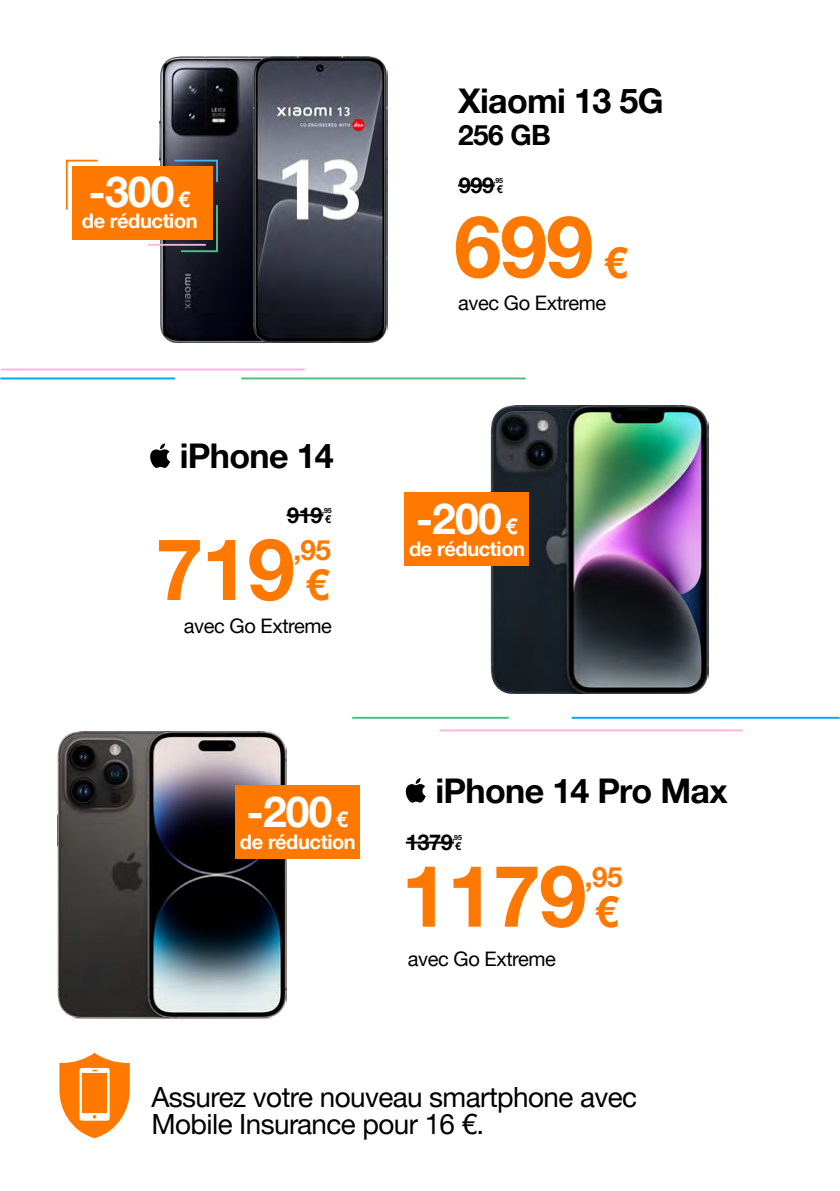
<style>
.page{position:relative;width:840px;height:1191px;background:#fff}
.page>*{position:absolute;margin:0;border:0;box-sizing:border-box;transform-origin:0 0}
.t1{font:700 85.6px "Helvetica Neue";letter-spacing:-.02em;color:#ff7900}
.t2{font:700 42.6px "Helvetica Neue";letter-spacing:-.02em;color:#fff}
.t3{font:700 42.4px "Helvetica Neue";color:#ff7900}
.t4{font:700 34px "Helvetica Neue";letter-spacing:-.02em;color:#000}
.t5{font:700 28px "Helvetica Neue";color:#000}
.t6{font:27.8px/27.8px "Helvetica Neue";letter-spacing:-.02em;color:#000}
.t7{font:700 27.8px "Helvetica Neue";color:#ff7900}
.t8{font:700 21.8px "Helvetica Neue";letter-spacing:-.02em;color:#000}
.t9{font:20px "Helvetica Neue";letter-spacing:-.02em;color:#000}
.t10{font:700 20px "Helvetica Neue";letter-spacing:-.02em;color:#fff}
.t11{font:700 10.8px "Helvetica Neue";color:#000}
.t12{font:700 7px "Helvetica Neue";color:#000}
.s1{font-size:21.4px}
</style>
<div class="page">
<hr style="left:572px;top:717px;width:266px;height:2px;background:#00aeef">
<hr style="left:440px;top:729px;width:302px;height:2px;background:#ffb4e6">
<hr style="left:352px;top:717px;width:156px;height:2px;background:#50be87">
<hr style="left:1px;top:377px;width:173px;height:2px;background:#00aeef">
<hr style="left:2px;top:368px;width:302px;height:2px;background:#ffb4e6">
<hr style="left:242px;top:377px;width:282px;height:2px;background:#50be87">
<hr style="left:286px;top:514px;width:37px;height:2px;background:#000">
<svg style="left:150px;top:443px;width:20px;height:25px"></svg>
<img style="left:58px;top:732px;width:228px;height:287px">
<hr style="left:405px;top:841px;width:49px;height:2px;background:#000">
<svg style="left:405px;top:778px;width:20px;height:24px"></svg>
<img style="left:159px;top:57px;width:229px;height:285px">
<hr style="left:458px;top:184px;width:36px;height:2px;background:#000">
<svg style="left:59px;top:1053px;width:71px;height:85px"></svg>
<div style="left:72px;top:166px;width:140px;height:73px;background:#ff7900"></div>
<svg style="left:173px;top:159px;width:46px;height:24px"></svg>
<hr style="left:148px;top:244px;width:57px;height:2px;background:#ffb4e6">
<svg style="left:180px;top:204px;width:39px;height:49px"></svg>
<svg style="left:65px;top:159px;width:33px;height:51px"></svg>
<img style="left:490px;top:405px;width:217px;height:288px">
<div style="left:404px;top:492px;width:125px;height:73px;background:#ff7900"></div>
<div style="left:235px;top:785px;width:125px;height:74px;background:#ff7900"></div>
<h2 class="t2" style="left:88px;top:165px;width:103px">-300 <span class="s1">€</span></h2>
<p class="t10" style="left:82px;top:209px;width:117px">de réduction</p>
<p class="t4" style="left:180px;top:435px;width:155px">iPhone 14</p>
<p class="t8" style="left:287px;top:502px;width:37px">919</p>
<p class="t12" style="left:322px;top:506px;width:11px">,95</p>
<p class="t11" style="left:325px;top:513px;width:7px">€</p>
<h1 class="t1" style="left:155px;top:516px;width:141px">719</h1>
<p class="t7" style="left:293px;top:533px;width:39px">,95</p>
<h3 class="t3" style="left:305px;top:559px;width:25px">€</h3>
<p class="t9" style="left:184px;top:613px;width:150px">avec Go Extreme</p>
<p class="t4" style="left:458px;top:80px;width:207px">Xiaomi 13 5G</p>
<p class="t5" style="left:458px;top:118px;width:94px">256 GB</p>
<p class="t8" style="left:458px;top:172px;width:37px">999</p>
<p class="t12" style="left:493px;top:176px;width:11px">,95</p>
<p class="t11" style="left:496px;top:183px;width:7px">€</p>
<h1 class="t1" style="left:454px;top:194px;width:141px">699</h1>
<h3 class="t3" style="left:603px;top:236px;width:25px">€</h3>
<p class="t9" style="left:458px;top:290px;width:150px">avec Go Extreme</p>
<h2 class="t2" style="left:415px;top:492px;width:103px">-200 <span class="s1">€</span></h2>
<p class="t10" style="left:409px;top:536px;width:117px">de réduction</p>
<h2 class="t2" style="left:246px;top:785px;width:103px">-200 <span class="s1">€</span></h2>
<p class="t10" style="left:240px;top:829px;width:117px">de réduction</p>
<p class="t4" style="left:435px;top:769px;width:293px">iPhone 14 Pro Max</p>
<p class="t8" style="left:405px;top:828px;width:48px">1379</p>
<p class="t12" style="left:452px;top:833px;width:11px">,95</p>
<p class="t11" style="left:455px;top:839px;width:7px">€</p>
<h1 class="t1" style="left:401px;top:843px;width:187px">1179</h1>
<p class="t7" style="left:584px;top:859px;width:39px">,95</p>
<h3 class="t3" style="left:594px;top:885px;width:25px">€</h3>
<p class="t9" style="left:407px;top:946px;width:150px">avec Go Extreme</p>
<p class="t6" style="left:151px;top:1082px;width:487px">Assurez votre nouveau smartphone avec<br>Mobile Insurance pour 16 €.</p>
</div>
